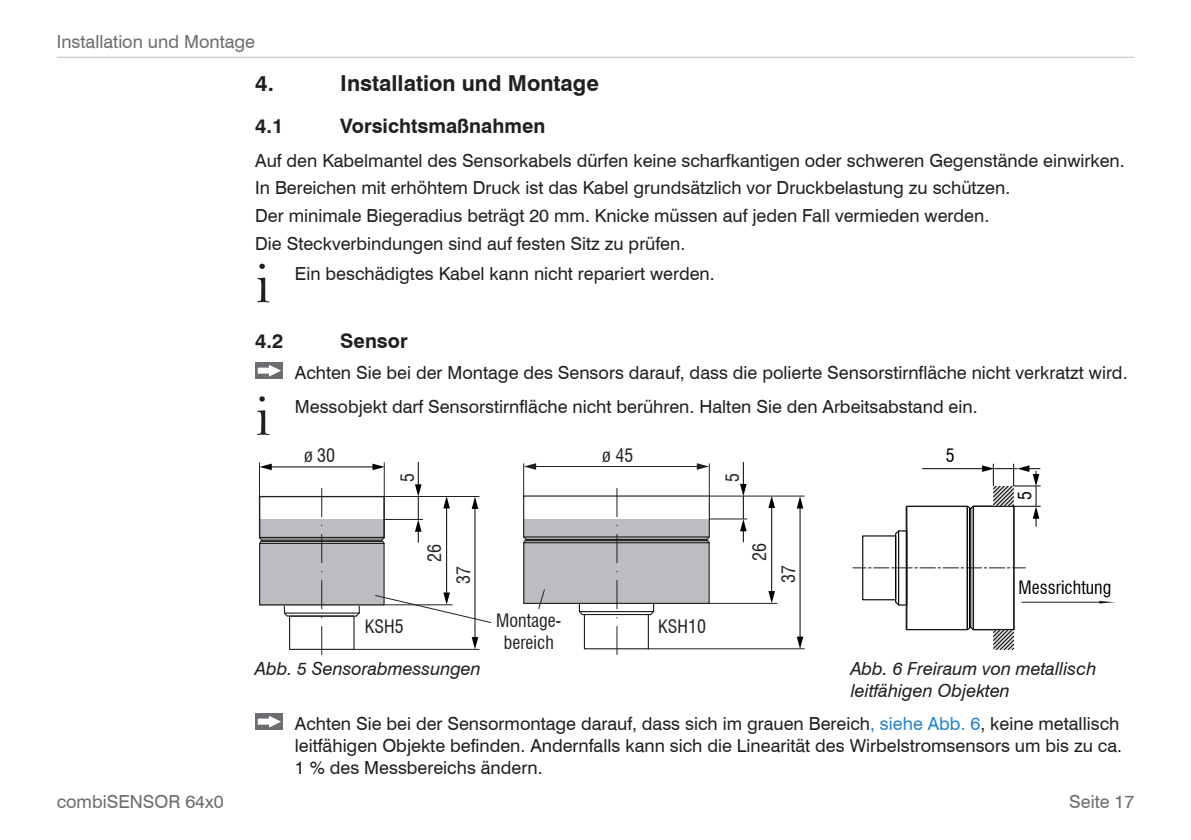
<style>
.page{position:relative;width:1191px;height:840px;background:#fff}
.page>*{position:absolute;margin:0;border:0;box-sizing:border-box;transform-origin:0 0}
.Wichtig{font:58.6px "Bell";color:#231f20}
.t1{font:700 22px "Swiss 721 BT";color:#231f20}
.t2{font:700 20px "Swiss 721 BT";color:#231f20}
.Fließtext{font:18px "Swiss 721 BT";color:#231f20}
.Handlungsaufforderun{font:18px/22px "Swiss 721 BT";color:#231f20}
.Wichtig-2{font:18px "Swiss 721 BT";color:#231f20}
.t3{font:italic 18px/22px "Swiss 721 BT";color:#231f20}
.t4{font:18px "Swiss 721 BT";color:#6c6d70}
.t5{font:condensed 18px/21.6px "Swiss 721 BT";color:#231f20;text-align:center}
.t6{font:condensed 18px "Swiss 721 BT";color:#000}
.s1{color:#2783c5}
</style>
<div class="page">
<hr style="left:57px;top:57px;width:1077px;height:1px;background:#bebfc2">
<div style="left:255px;top:363px;width:28px;height:16px;background:#6c6d70"></div>
<svg style="left:258px;top:365px;width:23px;height:11px"></svg>
<svg style="left:258px;top:462px;width:234px;height:192px"></svg>
<svg style="left:740px;top:462px;width:6px;height:80px"></svg>
<hr style="left:709px;top:602px;width:68px;height:1px;background:#231f20">
<hr style="left:799px;top:506px;width:1px;height:132px;background:#000">
<svg style="left:796px;top:496px;width:7px;height:12px"></svg>
<svg style="left:796px;top:636px;width:7px;height:12px"></svg>
<hr style="left:648px;top:648px;width:156px;height:1px;background:#231f20">
<hr style="left:709px;top:495px;width:95px;height:1px;background:#231f20">
<hr style="left:709px;top:518px;width:38px;height:1px;background:#231f20">
<hr style="left:771px;top:505px;width:1px;height:88px;background:#000">
<svg style="left:768px;top:495px;width:7px;height:12px"></svg>
<svg style="left:768px;top:590px;width:7px;height:13px"></svg>
<div style="left:259px;top:542px;width:126px;height:63px;border:1px solid #231f20"></div>
<hr style="left:523px;top:463px;width:1px;height:34px;background:#231f20">
<hr style="left:709px;top:463px;width:1px;height:32px;background:#231f20">
<hr style="left:534px;top:466px;width:165px;height:1px;background:#231f20">
<svg style="left:524px;top:463px;width:12px;height:6px"></svg>
<svg style="left:697px;top:463px;width:12px;height:6px"></svg>
<svg style="left:523px;top:488px;width:188px;height:166px"></svg>
<hr style="left:1021px;top:601px;width:81px;height:1px;background:#1a171b">
<svg style="left:1099px;top:600px;width:17px;height:3px"></svg>
<svg style="left:853px;top:464px;width:187px;height:186px"></svg>
<div style="left:255px;top:713px;width:28px;height:16px;background:#6c6d70"></div>
<svg style="left:258px;top:716px;width:23px;height:11px"></svg>
<p class="t4" style="left:57px;top:30px;width:200px">Installation und Montage</p>
<p class="t1" style="left:255px;top:69px;width:20px">4.</p>
<p class="t1" style="left:340px;top:69px;width:260px">Installation und Montage</p>
<p class="t2" style="left:255px;top:114px;width:30px">4.1</p>
<p class="t2" style="left:340px;top:114px;width:207px">Vorsichtsmaßnahmen</p>
<p class="Fließtext" style="left:255px;top:149px;width:871px">Auf den Kabelmantel des Sensorkabels dürfen keine scharfkantigen oder schweren Gegenstände einwirken.</p>
<p class="Fließtext" style="left:255px;top:177px;width:756px">In Bereichen mit erhöhtem Druck ist das Kabel grundsätzlich vor Druckbelastung zu schützen.</p>
<p class="Fließtext" style="left:255px;top:204px;width:735px">Der minimale Biegeradius beträgt 20 mm. Knicke müssen auf jeden Fall vermieden werden.</p>
<p class="Fließtext" style="left:255px;top:232px;width:431px">Die Steckverbindungen sind auf festen Sitz zu prüfen.</p>
<p class="Wichtig" style="left:255px;top:248px;width:17px">i</p>
<p class="Wichtig-2" style="left:295px;top:263px;width:421px">Ein beschädigtes Kabel kann nicht repariert werden.</p>
<p class="t2" style="left:255px;top:328px;width:30px">4.2</p>
<p class="t2" style="left:340px;top:328px;width:69px">Sensor</p>
<p class="Handlungsaufforderun" style="left:295px;top:361px;width:834px">Achten Sie bei der Montage des Sensors darauf, dass die polierte Sensorstirnfläche nicht verkratzt wird.</p>
<p class="Wichtig" style="left:255px;top:381px;width:17px">i</p>
<p class="Wichtig-2" style="left:295px;top:395px;width:684px">Messobjekt darf Sensorstirnfläche nicht berühren. Halten Sie den Arbeitsabstand ein.</p>
<p class="t5" style="left:304px;top:445px;width:33px">ø 30</p>
<p class="t6" style="left:946px;top:444px;width:10px">5</p>
<p class="t5" style="left:602px;top:445px;width:33px">ø 45</p>
<p class="t5" style="left:397px;top:482px;width:10px;rotate:-90deg">5</p>
<p class="t5" style="left:365px;top:615px;width:40px">KSH5</p>
<p class="t5" style="left:424px;top:561px;width:19px;rotate:-90deg">26</p>
<p class="t5" style="left:453px;top:583px;width:19px;rotate:-90deg">37</p>
<p class="t5" style="left:721px;top:481px;width:10px;rotate:-90deg">5</p>
<p class="t5" style="left:496px;top:609px;width:67px">Montage&shy;bereich</p>
<p class="t5" style="left:658px;top:615px;width:49px">KSH10</p>
<p class="t5" style="left:749px;top:560px;width:19px;rotate:-90deg">26</p>
<p class="t5" style="left:778px;top:583px;width:19px;rotate:-90deg">37</p>
<p class="t6" style="left:1014px;top:500px;width:10px;rotate:-90deg">5</p>
<p class="t6" style="left:1018px;top:576px;width:94px">Messrichtung</p>
<p class="t4" style="left:57px;top:790px;width:168px">combiSENSOR 64x0</p>
<p class="t3" style="left:255px;top:657px;width:227px">Abb. 5 Sensorabmessungen</p>
<p class="t3" style="left:850px;top:657px;width:247px">Abb. 6 Freiraum von metallisch leitfähigen Objekten</p>
<p class="Handlungsaufforderun" style="left:295px;top:712px;width:828px">Achten Sie bei der Sensormontage darauf, dass sich im grauen Bereich<span class="s1">, siehe Abb. 6</span>, keine metallisch leitfähigen Objekte befinden. Andernfalls kann sich die Linearität des Wirbelstromsensors um bis zu ca.<br>1 % des Messbereichs ändern.</p>
<p class="t4" style="left:1069px;top:790px;width:67px">Seite 17</p>
</div>
